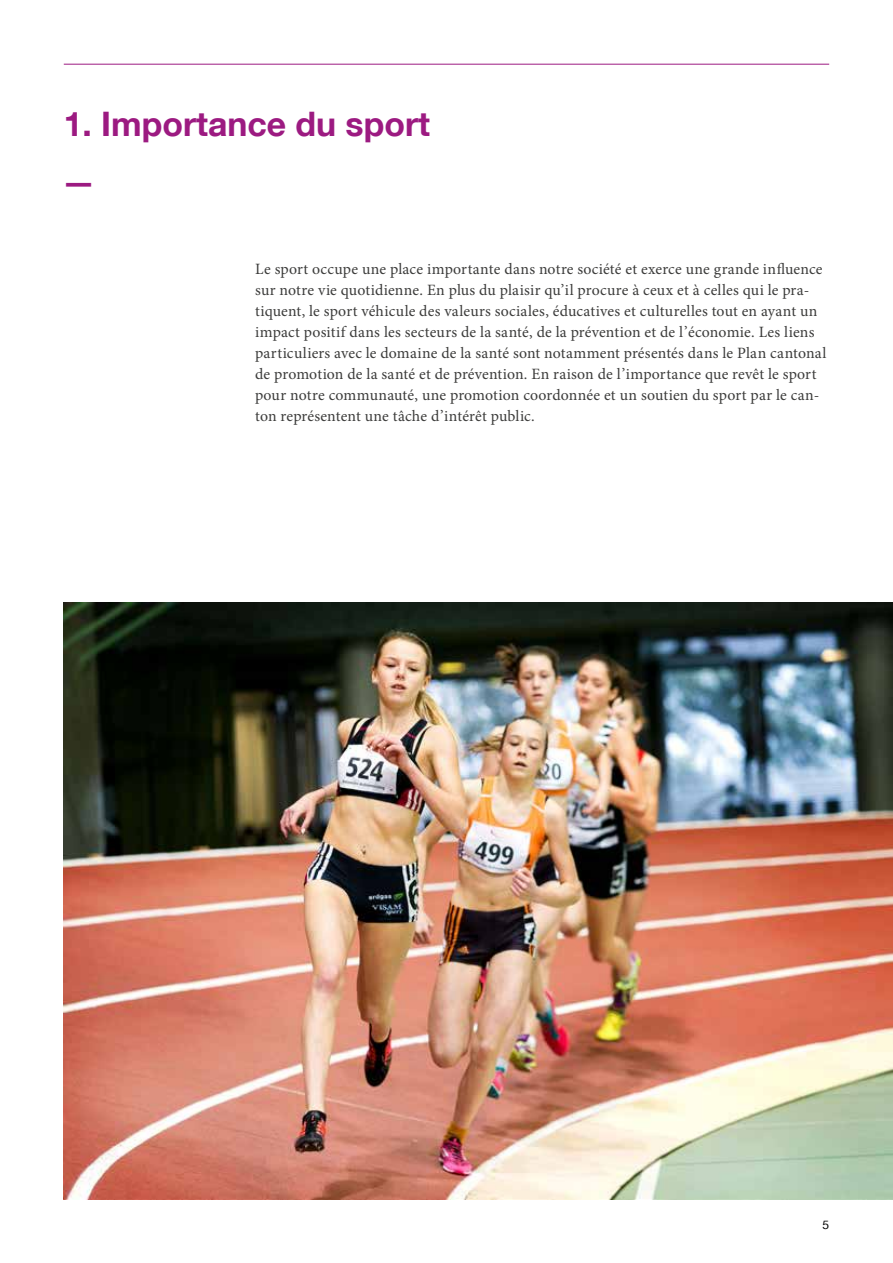
<style>
.page{position:relative;width:893px;height:1263px;background:#fff}
.page>*{position:absolute;margin:0;border:0;box-sizing:border-box;transform-origin:0 0}
.t1{font:700 33.75px/58.5px "Helvetica Neue LT";color:#9c1a81}
.t2{font:15.75px/21px "Minion Pro";letter-spacing:.01em;color:#3c3c3b}
.t3{font:12px "Helvetica Neue LT";color:#000}
</style>
<div class="page">
<hr style="left:64px;top:64px;width:765px;height:1px;background:#9c1a81">
<img style="left:64px;top:602px;width:829px;height:597px">
<h1 class="t1" style="left:62px;top:94px;width:370px">1. Importance du sport —</h1>
<p class="t2" style="left:255px;top:258px;width:573px">Le sport occupe une place importante dans notre société et exerce une grande influence sur notre vie quotidienne. En plus du plaisir qu’il procure à ceux et à celles qui le pra&shy;tiquent, le sport véhicule des valeurs sociales, éducatives et culturelles tout en ayant un impact positif dans les secteurs de la santé, de la prévention et de l’économie. Les liens particuliers avec le domaine de la santé sont notamment présentés dans le Plan cantonal de promotion de la santé et de prévention. En raison de l’importance que revêt le sport pour notre communauté, une promotion coordonnée et un soutien du sport par le can&shy;ton représentent une tâche d’intérêt public.</p>
<p class="t3" style="left:822px;top:1217px;width:8px">5</p>
</div>
